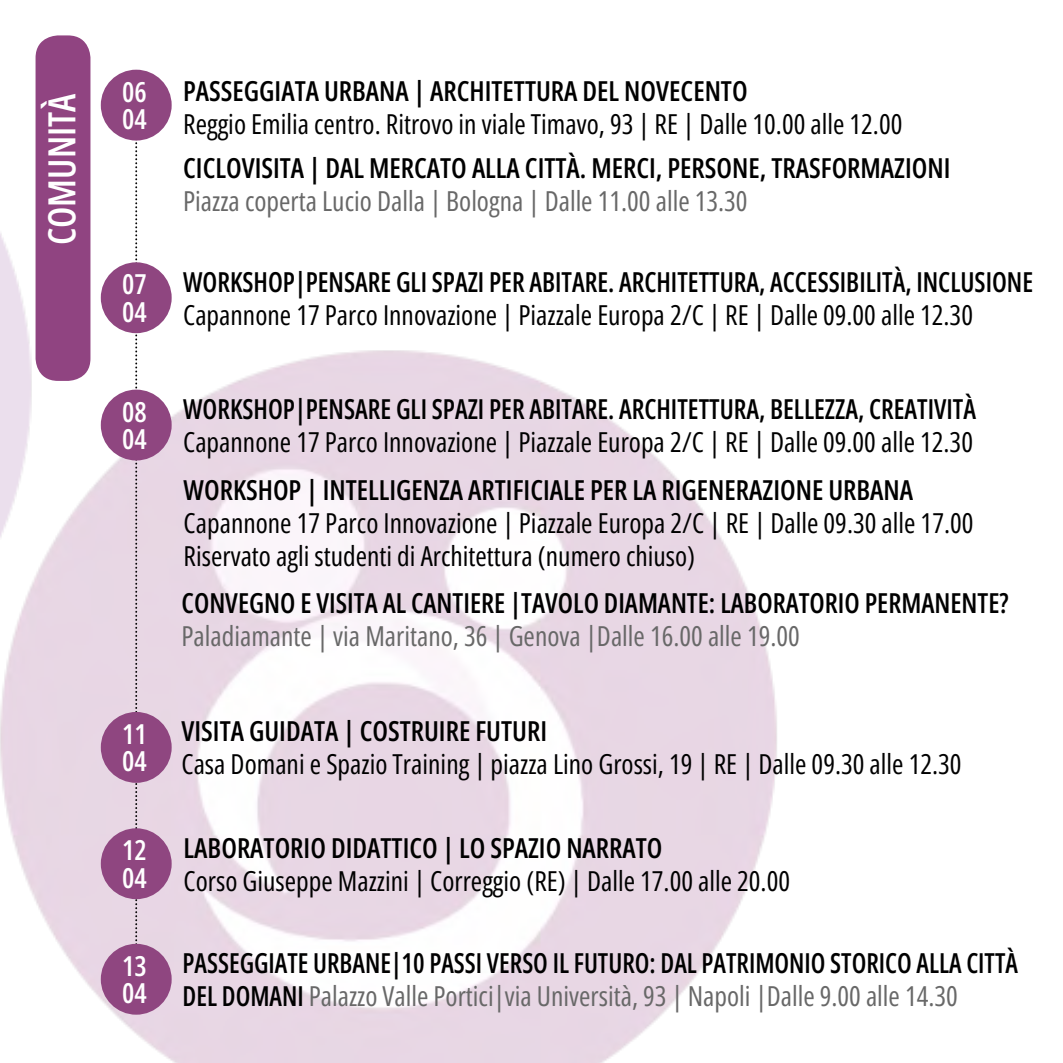
<style>
.page{position:relative;width:1063px;height:1063px;background:#fff}
.page>*{position:absolute;margin:0;border:0;box-sizing:border-box;transform-origin:0 0}
.t1{font:600 37.5px "Open Sans Condensed";color:#fff}
.t2{font:27.5px/33px "Open Sans Condensed";color:#000}
.t3{font:600 27.5px "Open Sans Condensed";color:#000}
.t4{font:600 27.5px "Open Sans Condensed";color:#000;scale:.95 1}
.t5{font:600 27.5px/33px "Open Sans Condensed";color:#000;scale:.94 1}
.t6{font:27.5px "Open Sans Condensed";color:#686868}
.t7{font:600 27.5px/27.5px "Open Sans Condensed";color:#fff}
.s1{font-weight:400;color:#686868}
</style>
<div class="page">
<img style="left:12px;top:291px;width:765px;height:772px">
<svg style="left:135px;top:142px;width:2px;height:802px"></svg>
<div style="left:101px;top:262px;width:71px;height:71px;background:#8f4680;border-radius:50%"></div>
<div style="left:101px;top:390px;width:71px;height:70px;background:#8f4680;border-radius:50%"></div>
<div style="left:101px;top:712px;width:71px;height:71px;background:#8f4680;border-radius:50%"></div>
<div style="left:101px;top:828px;width:71px;height:71px;background:#8f4680;border-radius:50%"></div>
<div style="left:101px;top:944px;width:71px;height:71px;background:#8f4680;border-radius:50%"></div>
<div style="left:101px;top:70px;width:71px;height:71px;background:#8f4680;border-radius:50%"></div>
<div style="left:36px;top:35px;width:54px;height:346px;background:#904481;border-radius:22px"></div>
<img style="left:0;top:35px;width:87px;height:800px">
<h1 class="t1" style="left:36px;top:245px;width:153px;rotate:-90deg">COMUNITÀ</h1>
<p class="t7" style="left:122px;top:77px;width:26px">06<br>04</p>
<p class="t7" style="left:122px;top:270px;width:26px">07<br>04</p>
<p class="t7" style="left:122px;top:397px;width:26px">08<br>04</p>
<p class="t7" style="left:122px;top:719px;width:26px">11<br>04</p>
<p class="t7" style="left:122px;top:836px;width:26px">12<br>04</p>
<p class="t7" style="left:122px;top:951px;width:26px">13<br>04</p>
<p class="t3" style="left:183px;top:72px;width:566px">PASSEGGIATA URBANA | ARCHITETTURA DEL NOVECENTO</p>
<p class="t2" style="left:183px;top:107px;width:721px">Reggio Emilia centro. Ritrovo in viale Timavo, 93 | RE | Dalle 10.00 alle 12.00</p>
<p class="t3" style="left:183px;top:149px;width:769px">CICLOVISITA | DAL MERCATO ALLA CITTÀ. MERCI, PERSONE, TRASFORMAZIONI</p>
<p class="t6" style="left:183px;top:182px;width:566px">Piazza coperta Lucio Dalla | Bologna | Dalle 11.00 alle 13.30</p>
<p class="t4" style="left:183px;top:263px;width:896px">WORKSHOP|PENSARE GLI SPAZI PER ABITARE. ARCHITETTURA, ACCESSIBILITÀ, INCLUSIONE</p>
<p class="t2" style="left:183px;top:298px;width:791px">Capannone 17 Parco Innovazione | Piazzale Europa 2/C | RE | Dalle 09.00 alle 12.30</p>
<p class="t4" style="left:183px;top:390px;width:836px">WORKSHOP|PENSARE GLI SPAZI PER ABITARE. ARCHITETTURA, BELLEZZA, CREATIVITÀ</p>
<p class="t2" style="left:183px;top:425px;width:791px">Capannone 17 Parco Innovazione | Piazzale Europa 2/C | RE | Dalle 09.00 alle 12.30</p>
<p class="t3" style="left:184px;top:471px;width:731px">WORKSHOP | INTELLIGENZA ARTIFICIALE PER LA RIGENERAZIONE URBANA</p>
<p class="t2" style="left:184px;top:506px;width:791px">Capannone 17 Parco Innovazione | Piazzale Europa 2/C | RE | Dalle 09.30 alle 17.00<br>Riservato agli studenti di Architettura (numero chiuso)</p>
<p class="t3" style="left:182px;top:584px;width:829px">CONVEGNO E VISITA AL CANTIERE |TAVOLO DIAMANTE: LABORATORIO PERMANENTE?</p>
<p class="t6" style="left:182px;top:617px;width:620px">Paladiamante | via Maritano, 36 | Genova |Dalle 16.00 alle 19.00</p>
<p class="t3" style="left:182px;top:713px;width:367px">VISITA GUIDATA | COSTRUIRE FUTURI</p>
<p class="t2" style="left:182px;top:747px;width:781px">Casa Domani e Spazio Training | piazza Lino Grossi, 19 | RE | Dalle 09.30 alle 12.30</p>
<p class="t3" style="left:184px;top:829px;width:480px">LABORATORIO DIDATTICO | LO SPAZIO NARRATO</p>
<p class="t2" style="left:184px;top:864px;width:608px">Corso Giuseppe Mazzini | Correggio (RE) | Dalle 17.00 alle 20.00</p>
<p class="t5" style="left:183px;top:946px;width:890px">PASSEGGIATE URBANE|10 PASSI VERSO IL FUTURO: DAL PATRIMONIO STORICO ALLA CITTÀ<br>DEL DOMANI <span class="s1">Palazzo Valle Portici|via Università, 93 | Napoli |Dalle 9.00 alle 14.30</span></p>
</div>
